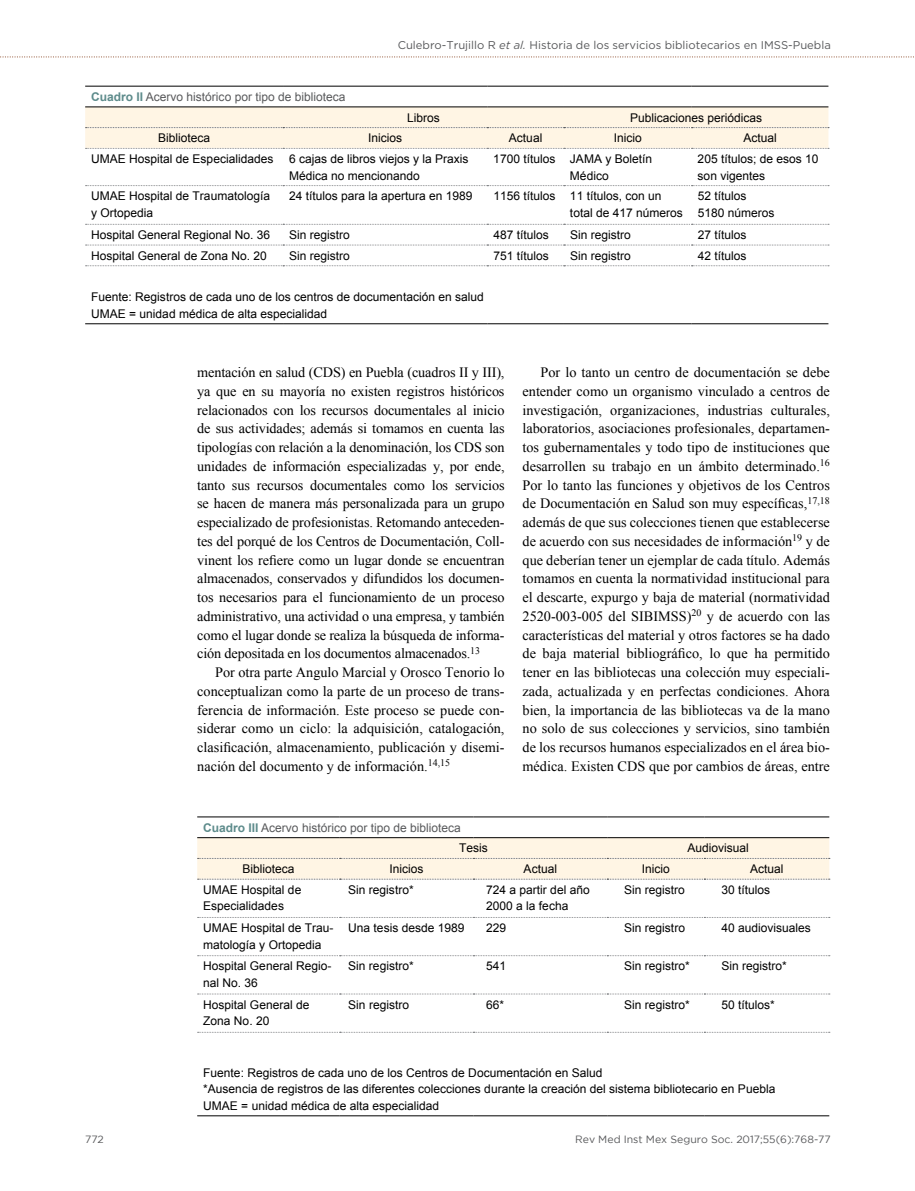
<style>
.page{position:relative;width:915px;height:1191px;background:#fff}
.page>*{position:absolute;margin:0;border:0;box-sizing:border-box;transform-origin:0 0}
.t1{font:14.25px/18.8px "Times New Roman";color:#000;text-align:justify}
.t2{font:12px/16.5px "Arial";color:#000}
.t3{font:12px/20.7px "Arial";color:#58595b}
.t4{font:11.25px "Gotham";color:#58595b}
.t5{font:10.5px "Gotham";color:#58595b}
.s1{font-weight:700;color:#5d8b8b}
.s2{font-style:italic}
.s3{color:#000}
</style>
<div class="page">
<svg style="left:0;top:56px;width:914px;height:1px"></svg>
<svg style="left:85px;top:185px;width:743px;height:1px"></svg>
<svg style="left:85px;top:224px;width:743px;height:1px"></svg>
<svg style="left:85px;top:245px;width:743px;height:1px"></svg>
<svg style="left:85px;top:107px;width:743px;height:42px;background:#f9efe0"></svg>
<svg style="left:85px;top:265px;width:743px;height:1px"></svg>
<hr style="left:85px;top:86px;width:198px;height:1px;background:#000">
<hr style="left:283px;top:86px;width:204px;height:1px;background:#000">
<hr style="left:487px;top:86px;width:76px;height:1px;background:#000">
<hr style="left:563px;top:86px;width:128px;height:1px;background:#000">
<hr style="left:691px;top:86px;width:137px;height:1px;background:#000">
<hr style="left:85px;top:106px;width:198px;height:1px;background:#000">
<hr style="left:283px;top:106px;width:204px;height:1px;background:#000">
<hr style="left:487px;top:106px;width:76px;height:1px;background:#000">
<hr style="left:563px;top:106px;width:128px;height:1px;background:#000">
<hr style="left:691px;top:106px;width:137px;height:1px;background:#000">
<hr style="left:85px;top:323px;width:198px;height:1px;background:#000">
<hr style="left:283px;top:323px;width:204px;height:1px;background:#000">
<hr style="left:487px;top:323px;width:76px;height:1px;background:#000">
<hr style="left:563px;top:323px;width:128px;height:1px;background:#000">
<hr style="left:691px;top:323px;width:137px;height:1px;background:#000">
<svg style="left:197px;top:917px;width:632px;height:1px"></svg>
<svg style="left:197px;top:955px;width:632px;height:1px"></svg>
<svg style="left:197px;top:993px;width:632px;height:1px"></svg>
<div style="left:197px;top:838px;width:632px;height:41px;background:#fff5e4"></div>
<hr style="left:197px;top:816px;width:142px;height:1px;background:#000">
<hr style="left:339px;top:816px;width:134px;height:1px;background:#000">
<hr style="left:473px;top:816px;width:134px;height:1px;background:#000">
<hr style="left:607px;top:816px;width:97px;height:1px;background:#000">
<hr style="left:704px;top:816px;width:125px;height:1px;background:#000">
<hr style="left:197px;top:837px;width:142px;height:1px;background:#000">
<hr style="left:339px;top:837px;width:134px;height:1px;background:#000">
<hr style="left:473px;top:837px;width:134px;height:1px;background:#000">
<hr style="left:607px;top:837px;width:97px;height:1px;background:#000">
<hr style="left:704px;top:837px;width:125px;height:1px;background:#000">
<svg style="left:197px;top:1032px;width:632px;height:1px"></svg>
<hr style="left:197px;top:1115px;width:142px;height:1px;background:#000">
<hr style="left:339px;top:1115px;width:134px;height:1px;background:#000">
<hr style="left:473px;top:1115px;width:134px;height:1px;background:#000">
<hr style="left:607px;top:1115px;width:97px;height:1px;background:#000">
<hr style="left:704px;top:1115px;width:125px;height:1px;background:#000">
<p class="t3" style="left:91px;top:86px;width:256px"><span class="s1">Cuadro II</span> Acervo histórico por tipo de biblioteca</p>
<p class="t4" style="left:397px;top:38px;width:434px">Culebro-Trujillo R <span class="s2">et al.</span> Historia de los servicios bibliotecarios en IMSS-Puebla</p>
<p class="t2" style="left:407px;top:109px;width:34px">Libros</p>
<p class="t2" style="left:630px;top:109px;width:134px">Publicaciones periódicas</p>
<p class="t2" style="left:158px;top:130px;width:54px">Biblioteca</p>
<p class="t2" style="left:368px;top:130px;width:36px">Inicios</p>
<p class="t2" style="left:509px;top:130px;width:35px">Actual</p>
<p class="t2" style="left:613px;top:130px;width:30px">Inicio</p>
<p class="t2" style="left:743px;top:130px;width:35px">Actual</p>
<p class="t2" style="left:91px;top:151px;width:184px">UMAE Hospital de Especialidades</p>
<p class="t2" style="left:289px;top:151px;width:181px">6 cajas de libros viejos y la Praxis<br>Médica no mencionando</p>
<p class="t2" style="left:569px;top:151px;width:84px;text-indent:-77px">1700 títulos JAMA y Boletín<br>Médico</p>
<p class="t2" style="left:697px;top:151px;width:122px">205 títulos; de esos 10 son vigentes</p>
<p class="t2" style="left:91px;top:188px;width:180px">UMAE Hospital de Traumatología y Ortopedia</p>
<p class="t2" style="left:289px;top:188px;width:185px">24 títulos para la apertura en 1989</p>
<p class="t2" style="left:569px;top:188px;width:114px;text-indent:-77px">1156 títulos 11 títulos, con un total de 417 números</p>
<p class="t2" style="left:697px;top:188px;width:78px">52 títulos<br>5180 números</p>
<p class="t2" style="left:91px;top:227px;width:180px">Hospital General Regional No. 36</p>
<p class="t2" style="left:289px;top:227px;width:62px">Sin registro</p>
<p class="t2" style="left:493px;top:227px;width:57px">487 títulos</p>
<p class="t2" style="left:569px;top:227px;width:62px">Sin registro</p>
<p class="t2" style="left:697px;top:227px;width:50px">27 títulos</p>
<p class="t2" style="left:91px;top:247px;width:177px">Hospital General de Zona No. 20</p>
<p class="t2" style="left:289px;top:247px;width:62px">Sin registro</p>
<p class="t2" style="left:493px;top:247px;width:57px">751 títulos</p>
<p class="t2" style="left:570px;top:247px;width:62px">Sin registro</p>
<p class="t2" style="left:697px;top:247px;width:50px">42 títulos</p>
<p class="t2" style="left:91px;top:289px;width:394px">Fuente: Registros de cada uno de los centros de documentación en salud<br>UMAE = unidad médica de alta especialidad</p>
<p class="t1" style="left:197px;top:363px;width:309px">mentación en salud (CDS) en Puebla (cuadros II y III), ya que en su mayoría no existen registros históricos relacionados con los recursos documentales al inicio de sus actividades; además si tomamos en cuenta las tipologías con relación a la denominación, los CDS son unidades de información especializadas y, por ende, tanto sus recursos documentales como los servicios se hacen de manera más personalizada para un grupo especializado de profesionistas. Retomando anteceden&shy;tes del porqué de los Centros de Documentación, Coll&shy;vinent los refiere como un lugar donde se encuentran almacenados, conservados y difundidos los documen&shy;tos necesarios para el funcionamiento de un proceso administrativo, una actividad o una empresa, y también como el lugar donde se realiza la búsqueda de informa&shy;ción depositada en los documentos almacenados.<sup>13</sup></p>
<p class="t1" style="left:197px;top:663px;width:309px;text-indent:18px">Por otra parte Angulo Marcial y Orosco Tenorio lo conceptualizan como la parte de un proceso de trans&shy;ferencia de información. Este proceso se puede con&shy;siderar como un ciclo: la adquisición, catalogación, clasificación, almacenamiento, publicación y disemi&shy;nación del documento y de información.<sup>14,15</sup></p>
<p class="t1" style="left:522px;top:363px;width:309px;text-indent:18px">Por lo tanto un centro de documentación se debe entender como un organismo vinculado a centros de investigación, organizaciones, industrias culturales, laboratorios, asociaciones profesionales, departamen&shy;tos gubernamentales y todo tipo de instituciones que desarrollen su trabajo en un ámbito determinado.<sup>16<br></sup>Por lo tanto las funciones y objetivos de los Centros de Documentación en Salud son muy específicas,<sup>17,18 </sup>además de que sus colecciones tienen que establecerse de acuerdo con sus necesidades de información<sup>19</sup> y de que deberían tener un ejemplar de cada título. Además tomamos en cuenta la normatividad institucional para el descarte, expurgo y baja de material (normatividad 2520-003-005 del SIBIMSS)<sup>20</sup> y de acuerdo con las características del material y otros factores se ha dado de baja material bibliográfico, lo que ha permitido tener en las bibliotecas una colección muy especiali&shy;zada, actualizada y en perfectas condiciones. Ahora bien, la importancia de las bibliotecas va de la mano no solo de sus colecciones y servicios, sino también de los recursos humanos especializados en el área bio&shy;médica. Existen CDS que por cambios de áreas, entre</p>
<p class="t3" style="left:459px;top:817px;width:30px;text-indent:-256px"><span class="s1">Cuadro III</span> Acervo histórico por tipo de biblioteca<br><span class="s3">Tesis</span></p>
<p class="t2" style="left:687px;top:840px;width:63px">Audiovisual</p>
<p class="t2" style="left:242px;top:860px;width:54px">Biblioteca</p>
<p class="t2" style="left:389px;top:860px;width:36px">Inicios</p>
<p class="t2" style="left:523px;top:860px;width:35px">Actual</p>
<p class="t2" style="left:641px;top:860px;width:30px">Inicio</p>
<p class="t2" style="left:749px;top:860px;width:35px">Actual</p>
<p class="t2" style="left:203px;top:881px;width:100px">UMAE Hospital de<br>Especialidades</p>
<p class="t2" style="left:348px;top:881px;width:67px">Sin registro*</p>
<p class="t2" style="left:486px;top:881px;width:105px">724 a partir del año<br>2000 a la fecha</p>
<p class="t2" style="left:624px;top:881px;width:62px">Sin registro</p>
<p class="t2" style="left:721px;top:881px;width:50px">30 títulos</p>
<p class="t2" style="left:203px;top:920px;width:132px">UMAE Hospital de Trau&shy;matología y Ortopedia</p>
<p class="t2" style="left:348px;top:920px;width:118px">Una tesis desde 1989</p>
<p class="t2" style="left:486px;top:920px;width:22px">229</p>
<p class="t2" style="left:624px;top:920px;width:62px">Sin registro</p>
<p class="t2" style="left:721px;top:920px;width:91px">40 audiovisuales</p>
<p class="t2" style="left:203px;top:958px;width:130px">Hospital General Regio&shy;nal No. 36</p>
<p class="t2" style="left:348px;top:958px;width:67px">Sin registro*</p>
<p class="t2" style="left:486px;top:958px;width:22px">541</p>
<p class="t2" style="left:624px;top:958px;width:67px">Sin registro*</p>
<p class="t2" style="left:721px;top:958px;width:67px">Sin registro*</p>
<p class="t2" style="left:203px;top:996px;width:108px">Hospital General de<br>Zona No. 20</p>
<p class="t2" style="left:348px;top:996px;width:62px">Sin registro</p>
<p class="t2" style="left:486px;top:996px;width:20px">66*</p>
<p class="t2" style="left:624px;top:996px;width:67px">Sin registro*</p>
<p class="t2" style="left:721px;top:996px;width:55px">50 títulos*</p>
<p class="t2" style="left:203px;top:1064px;width:573px">Fuente: Registros de cada uno de los Centros de Documentación en Salud<br>*Ausencia de registros de las diferentes colecciones durante la creación del sistema bibliotecario en Puebla<br>UMAE = unidad médica de alta especialidad</p>
<p class="t5" style="left:85px;top:1133px;width:20px">772</p>
<p class="t5" style="left:575px;top:1133px;width:257px">Rev Med Inst Mex Seguro Soc. 2017;55(6):768-77</p>
</div>
